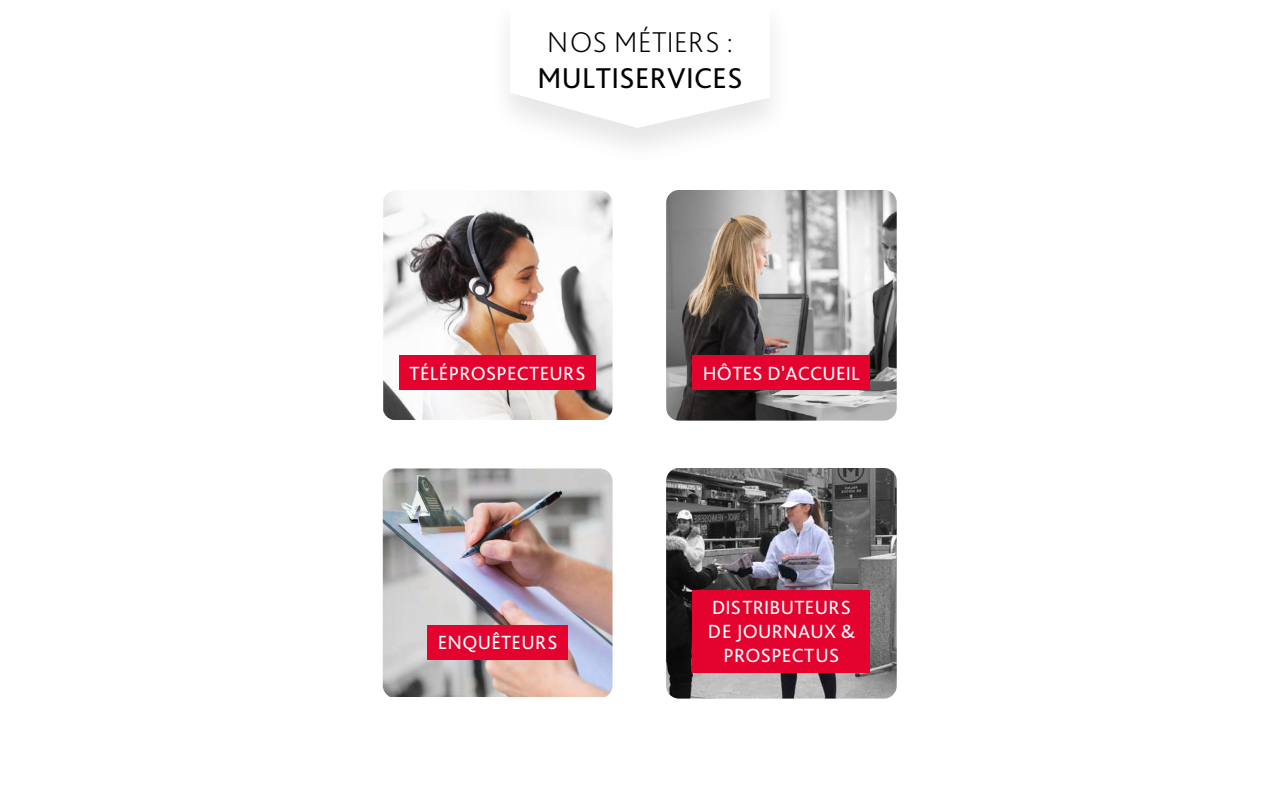
<style>
.page{position:relative;width:1280px;height:800px;background:#fff}
.page>*{position:absolute;margin:0;border:0;box-sizing:border-box;transform-origin:0 0}
.t1{font:30px "Bliss Pro";letter-spacing:.015em;color:#000}
.t2{font:200 30px "Bliss Pro";letter-spacing:.015em;color:#000}
.t3{font:20px/24px "Bliss Pro";letter-spacing:.015em;color:#fff;text-align:center}
</style>
<div class="page">
<div style="left:487px;top:0;width:306px;height:167px;background:#000;opacity:.1"></div>
<svg style="left:510px;top:0;width:260px;height:128px"></svg>
<img style="left:383px;top:468px;width:230px;height:229px">
<img style="left:383px;top:190px;width:230px;height:230px">
<img style="left:666px;top:468px;width:231px;height:231px">
<img style="left:666px;top:190px;width:231px;height:231px">
<div style="left:693px;top:590px;width:177px;height:82px;background:#e4032e"></div>
<div style="left:400px;top:356px;width:196px;height:34px;background:#e4032e"></div>
<div style="left:693px;top:356px;width:177px;height:34px;background:#e4032e"></div>
<div style="left:428px;top:625px;width:140px;height:34px;background:#e4032e"></div>
<h1 class="t2" style="left:547px;top:23px;width:188px">NOS MÉTIERS :</h1>
<h1 class="t1" style="left:537px;top:59px;width:207px">MULTISERVICES</h1>
<p class="t3" style="left:410px;top:361px;width:178px">TÉLÉPROSPECTEURS</p>
<p class="t3" style="left:703px;top:361px;width:159px">HÔTES D’ACCUEIL</p>
<p class="t3" style="left:438px;top:630px;width:121px">ENQUÊTEURS</p>
<p class="t3" style="left:708px;top:595px;width:149px">DISTRIBUTEURS<br>DE JOURNAUX &amp;<br>PROSPECTUS</p>
</div>
